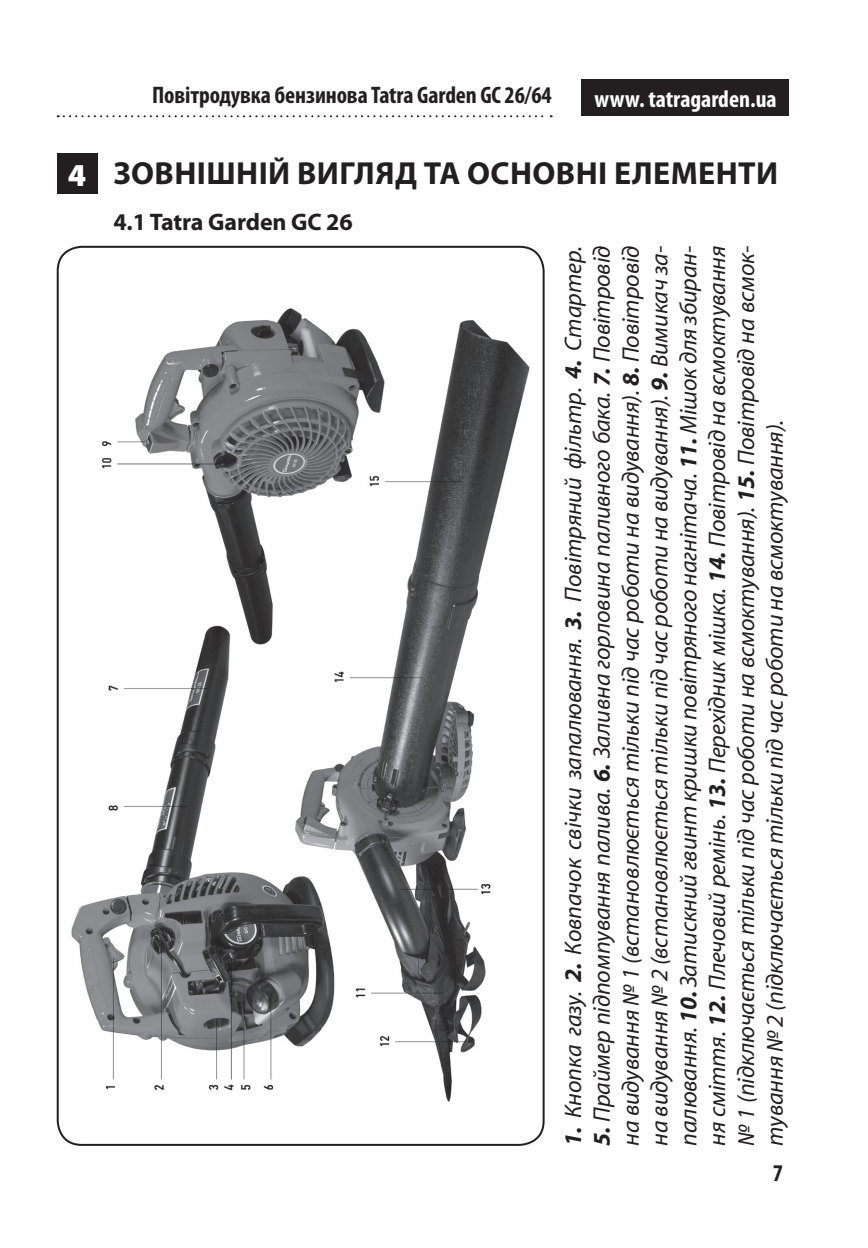
<style>
.page{position:relative;width:868px;height:1248px;background:#fff}
.page>*{position:absolute;margin:0;border:0;box-sizing:border-box;transform-origin:0 0}
.t1{font:700 32px "Myriad Pro";letter-spacing:.015em;color:#231f20}
.t2{font:italic 24px/28.8px "Myriad Pro";letter-spacing:-.005em;color:#231f20;text-align:justify}
.t3{font:700 condensed 24px "Myriad Pro";letter-spacing:-.005em;color:#231f20}
.t4{font:700 condensed 24px "Myriad Pro";color:#fff}
.t5{font:700 24px "Myriad Pro";letter-spacing:-.005em;color:#231f20}
.s1{font-weight:900;color:#fff}
.s2{font-weight:700}
</style>
<div class="page">
<svg style="left:58px;top:115px;width:493px;height:2px"></svg>
<div style="left:581px;top:79px;width:207px;height:37px;background:#231f20"></div>
<div style="left:57px;top:153px;width:41px;height:41px;background:#231f20"></div>
<img style="left:71px;top:308px;width:459px;height:794px">
<p class="t3" style="left:152px;top:80px;width:401px">Повітродувка бензинова Tatra Garden GC 26/64</p>
<p class="t4" style="left:594px;top:84px;width:184px">www. tatragarden.ua</p>
<h1 class="t1" style="left:68px;top:152px;width:711px"><span class="s1">4</span> ЗОВНІШНІЙ ВИГЛЯД ТА ОСНОВНІ ЕЛЕМЕНТИ</h1>
<p class="t5" style="left:113px;top:206px;width:241px">4.1 Tatra Garden GC 26</p>
<p class="t2" style="left:558px;top:1145px;width:901px;rotate:-90deg"><span class="s2">1.</span> Кнопка газу. <span class="s2">2.</span> Ковпачок свічки запалювання. <span class="s2">3.</span> Повітряний фільтр. <span class="s2">4.</span> Стартер.</p>
<p class="t2" style="left:587px;top:1145px;width:901px;rotate:-90deg"><span class="s2">5.</span> Праймер підпомпування палива. <span class="s2">6.</span> Заливна горловина паливного бака. <span class="s2">7.</span> Повітровід на видування № 1 (встановлюється тільки під час роботи на видування). <span class="s2">8.</span> Повітровід на видування № 2 (встановлюється тільки під час роботи на видування). <span class="s2">9.</span> Вимикач за&shy;палювання. <span class="s2">10.</span> Затискний гвинт кришки повітряного нагнітача. <span class="s2">11.</span> Мішок для збиран&shy;ня сміття. <span class="s2">12.</span> Плечовий ремінь. <span class="s2">13.</span> Перехідник мішка. <span class="s2">14.</span> Повітровід на всмоктування № 1 (підключається тільки під час роботи на всмоктування). <span class="s2">15.</span> Повітровід на всмок&shy;тування № 2 (підключається тільки під час роботи на всмоктування).</p>
<p class="t3" style="left:772px;top:1157px;width:12px">7</p>
</div>
